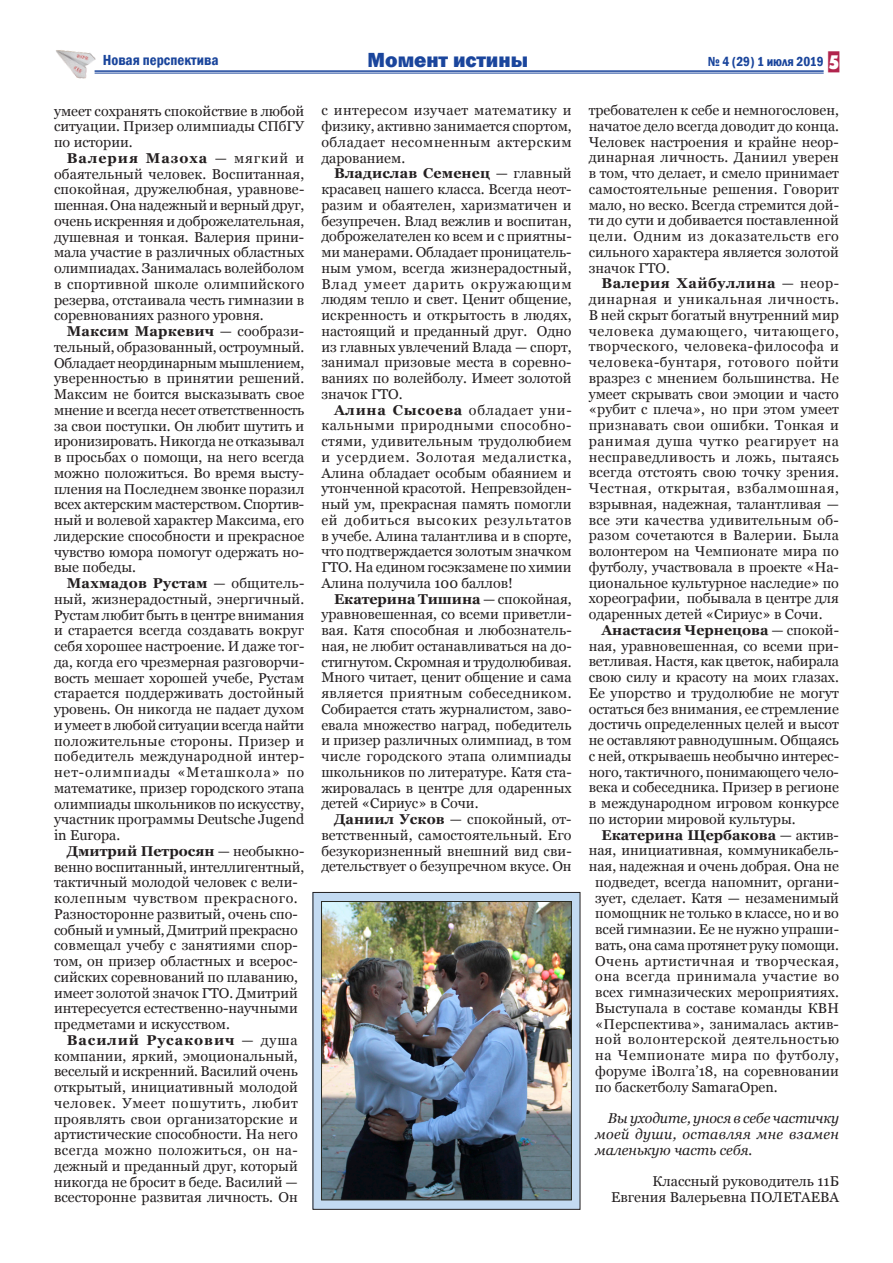
<style>
.page{position:relative;width:893px;height:1263px;background:#fff}
.page>*{position:absolute;margin:0;border:0;box-sizing:border-box;transform-origin:0 0}
.t1{font:800 21px "Franklin Gothic";color:#1a459c}
.t2{font:600 condensed 15px "Franklin Gothic";color:#1a459c}
.t3{font:14.25px/15.8px "Georgia";color:#231f20;text-align:justify}
.t4{font:italic 14.25px/15.8px "Georgia";letter-spacing:.015em;color:#231f20;text-align:justify}
.t5{font:14.25px "Georgia";letter-spacing:.035em;color:#231f20}
.t6{font:14.25px "Georgia";letter-spacing:.04em;color:#231f20}
.t7{font:700 14.25px "Georgia";color:#231f20}
.t8{font:600 condensed 13.5px "Franklin Gothic";color:#1a459c}
.s1{font-family:"a Plakat Titul Cm";font-weight:400;font-stretch:normal;font-size:19.5px;color:#b1244d}
.s2{font-weight:700}
.s3{font-weight:400}
</style>
<div class="page">
<hr style="left:95px;top:70px;width:729px;height:2px;background:#1a459c">
<hr style="left:95px;top:73px;width:729px;height:1px;background:#1a459c">
<img style="left:56px;top:50px;width:44px;height:29px">
<div style="left:313px;top:892px;width:267px;height:317px;background:#c3daf1"></div>
<img style="left:323px;top:903px;width:247px;height:295px">
<div style="left:321px;top:901px;width:251px;height:299px;border:1px solid #2a2b23"></div>
<p class="t2" style="left:103px;top:50px;width:117px">Новая перспектива</p>
<h1 class="t1" style="left:368px;top:46px;width:162px">Момент истины</h1>
<p class="t8" style="left:708px;top:52px;width:134px">№ 4 (29) 1 июля 2019 <span class="s1">5</span></p>
<p class="t3" style="left:54px;top:103px;width:252px">умеет сохранять спокойствие в любой ситуации. Призер олимпиады СПбГУ по истории.</p>
<p class="t3" style="left:54px;top:150px;width:252px;text-indent:13px"><span class="s2">Валерия Мазоха</span> — мягкий и обаятельный человек. Воспитанная, спокойная, дружелюбная, уравнове&shy;шенная. Она надежный и верный друг, очень искренняя и доброжелательная, душевная и тонкая. Валерия прини&shy;мала участие в различных областных олимпиадах. Занималась волейболом в спортивной школе олимпийского резерва, отстаивала честь гимназии в соревнованиях разного уровня.</p>
<p class="t3" style="left:54px;top:324px;width:252px;text-indent:13px"><span class="s2">Максим Маркевич</span> — сообрази&shy;тельный, образованный, остроумный.<br>Обладает неординарным мышлением, уверенностью в принятии решений.<br>Максим не боится высказывать свое мнение и всегда несет ответственность за свои поступки. Он любит шутить и иронизировать. Никогда не отказывал в просьбах о помощи, на него всегда можно положиться. Во время высту&shy;пления на Последнем звонке поразил всех актерским мастерством. Спортив&shy;ный и волевой характер Максима, его лидерские способности и прекрасное чувство юмора помогут одержать но&shy;вые победы.</p>
<p class="t3" style="left:54px;top:576px;width:252px;text-indent:13px"><span class="s2">Махмадов Рустам</span> — общитель&shy;ный, жизнерадостный, энергичный.<br>Рустам любит быть в центре внимания и старается всегда создавать вокруг себя хорошее настроение. И даже тог&shy;да, когда его чрезмерная разговорчи&shy;вость мешает хорошей учебе, Рустам старается поддерживать достойный уровень. Он никогда не падает духом и умеет в любой ситуации всегда найти положительные стороны. Призер и победитель международной интер&shy;нет-олимпиады «Меташкола» по математике, призер городского этапа олимпиады школьников по искусству, участник программы Deutsche Jugend in Europa.</p>
<p class="t3" style="left:54px;top:843px;width:252px;text-align:left;text-indent:13px"><span class="s2">Дмитрий Петросян</span> — необыкно&shy;венно воспитанный, интеллигентный, тактичный молодой человек с вели&shy;колепным чувством прекрасного.<br>Разносторонне развитый, очень спо&shy;собный и умный, Дмитрий прекрасно совмещал учебу с занятиями спор&shy;том, он призер областных и всерос&shy;сийских соревнований по плаванию, имеет золотой значок ГТО. Дмитрий интересуется естественно-научными предметами и искусством.</p>
<p class="t3" style="left:54px;top:1032px;width:245px;text-indent:13px"><span class="s2">Василий Русакович</span> — душа компании, яркий, эмоциональный, веселый и искренний. Василий очень открытый, инициативный молодой человек. Умеет пошутить, любит проявлять свои организаторские и артистические способности. На него всегда можно положиться, он на&shy;дежный и преданный друг, который никогда не бросит в беде. Василий — всесторонне развитая личность. Он</p>
<p class="t3" style="left:589px;top:103px;width:252px">требователен к себе и немногословен, начатое дело всегда доводит до конца.<br>Человек настроения и крайне неор&shy;динарная личность. Даниил уверен в том, что делает, и смело принимает самостоятельные решения. Говорит мало, но веско. Всегда стремится дой&shy;ти до сути и добивается поставленной цели. Одним из доказательств его сильного характера является золотой значок ГТО.</p>
<p class="t3" style="left:589px;top:276px;width:252px;text-indent:13px"><span class="s2">Валерия Хайбуллина</span> — неор&shy;динарная и уникальная личность.<br>В ней скрыт богатый внутренний мир человека думающего, читающего, творческого, человека-философа и человека-бунтаря, готового пойти вразрез с мнением большинства. Не умеет скрывать свои эмоции и часто «рубит с плеча», но при этом умеет признавать свои ошибки. Тонкая и ранимая душа чутко реагирует на несправедливость и ложь, пытаясь всегда отстоять свою точку зрения.<br>Честная, открытая, взбалмошная, взрывная, надежная, талантливая — все эти качества удивительным об&shy;разом сочетаются в Валерии. Была волонтером на Чемпионате мира по футболу, участвовала в проекте «На&shy;циональное культурное наследие» по хореографии, побывала в центре для одаренных детей «Сириус» в Сочи.</p>
<p class="t3" style="left:589px;top:622px;width:252px;text-indent:13px"><span class="s2">Анастасия Чернецова</span> — спокой&shy;ная, уравновешенная, со всеми при&shy;ветливая. Настя, как цветок, набирала свою силу и красоту на моих глазах.<br>Ее упорство и трудолюбие не могут остаться без внимания, ее стремление достичь определенных целей и высот не оставляют равнодушным. Общаясь с ней, открываешь необычно интерес&shy;ного, тактичного, понимающего чело&shy;века и собеседника. Призер в регионе в международном игровом конкурсе по истории мировой культуры.</p>
<p class="t7" style="left:601px;top:825px;width:239px">Екатерина Щербакова <span class="s3">— актив-</span></p>
<p class="t3" style="left:589px;top:843px;width:252px">ная, инициативная, коммуникабель-</p>
<p class="t3" style="left:589px;top:859px;width:252px">ная, надежная и очень добрая. Она не</p>
<p class="t3" style="left:595px;top:874px;width:245px">подведет, всегда напомнит, органи-</p>
<p class="t3" style="left:595px;top:890px;width:245px">зует, сделает. Катя — незаменимый</p>
<p class="t3" style="left:595px;top:906px;width:245px">помощник не только в классе, но и во</p>
<p class="t3" style="left:595px;top:922px;width:245px">всей гимназии. Ее не нужно упраши-</p>
<p class="t3" style="left:595px;top:937px;width:245px">вать, она сама протянет руку помощи.</p>
<p class="t5" style="left:595px;top:952px;width:245px">Очень артистичная и творческая,</p>
<p class="t5" style="left:595px;top:968px;width:245px">она всегда принимала участие во</p>
<p class="t3" style="left:595px;top:985px;width:245px">всех гимназических мероприятиях.</p>
<p class="t3" style="left:595px;top:1000px;width:245px">Выступала в составе команды КВН</p>
<p class="t3" style="left:595px;top:1016px;width:245px">«Перспектива», занималась актив-</p>
<p class="t6" style="left:595px;top:1031px;width:245px">ной волонтерской деятельностью</p>
<p class="t6" style="left:595px;top:1046px;width:245px">на Чемпионате мира по футболу,</p>
<p class="t3" style="left:595px;top:1063px;width:245px">форуме iВолга’18, на соревновании</p>
<p class="t3" style="left:595px;top:1079px;width:184px">по баскетболу SamaraOpen.</p>
<p class="t4" style="left:595px;top:1110px;width:245px;text-indent:13px">Вы уходите, унося в себе частичку моей души, оставляя мне взамен маленькую часть себя.</p>
<p class="t3" style="left:611px;top:1174px;width:229px;text-align:right">Классный руководитель 11Б<br>Евгения Валерьевна ПОЛЕТАЕВА</p>
<p class="t3" style="left:321px;top:103px;width:252px">с интересом изучает математику и физику, активно занимается спортом, обладает несомненным актерским дарованием.</p>
<p class="t3" style="left:321px;top:166px;width:252px;text-indent:13px"><span class="s2">Владислав Семенец</span> — главный красавец нашего класса. Всегда неот&shy;разим и обаятелен, харизматичен и безупречен. Влад вежлив и воспитан, доброжелателен ко всем и с приятны&shy;ми манерами. Обладает проницатель&shy;ным умом, всегда жизнерадостный, Влад умеет дарить окружающим людям тепло и свет. Ценит общение, искренность и открытость в людях, настоящий и преданный друг. Одно из главных увлечений Влада — спорт, занимал призовые места в соревно&shy;ваниях по волейболу. Имеет золотой значок ГТО.</p>
<p class="t3" style="left:321px;top:402px;width:252px;text-indent:13px"><span class="s2">Алина Сысоева</span> обладает уни&shy;кальными природными способно&shy;стями, удивительным трудолюбием и усердием. Золотая медалистка, Алина обладает особым обаянием и утонченной красотой. Непревзойден&shy;ный ум, прекрасная память помогли ей добиться высоких результатов в учебе. Алина талантлива и в спорте, что подтверждается золотым значком ГТО. На едином госэкзамене по химии Алина получила 100 баллов!</p>
<p class="t3" style="left:321px;top:591px;width:252px;text-indent:13px"><span class="s2">Екатерина Тишина</span> — спокойная, уравновешенная, со всеми приветли&shy;вая. Катя способная и любознатель&shy;ная, не любит останавливаться на до&shy;стигнутом. Скромная и трудолюбивая.<br>Много читает, ценит общение и сама является приятным собеседником.<br>Собирается стать журналистом, заво&shy;евала множество наград, победитель и призер различных олимпиад, в том числе городского этапа олимпиады школьников по литературе. Катя ста&shy;жировалась в центре для одаренных детей «Сириус» в Сочи.</p>
<p class="t3" style="left:321px;top:811px;width:252px;text-indent:13px"><span class="s2">Даниил Усков</span> — спокойный, от&shy;ветственный, самостоятельный. Его безукоризненный внешний вид сви&shy;детельствует о безупречном вкусе. Он</p>
</div>
